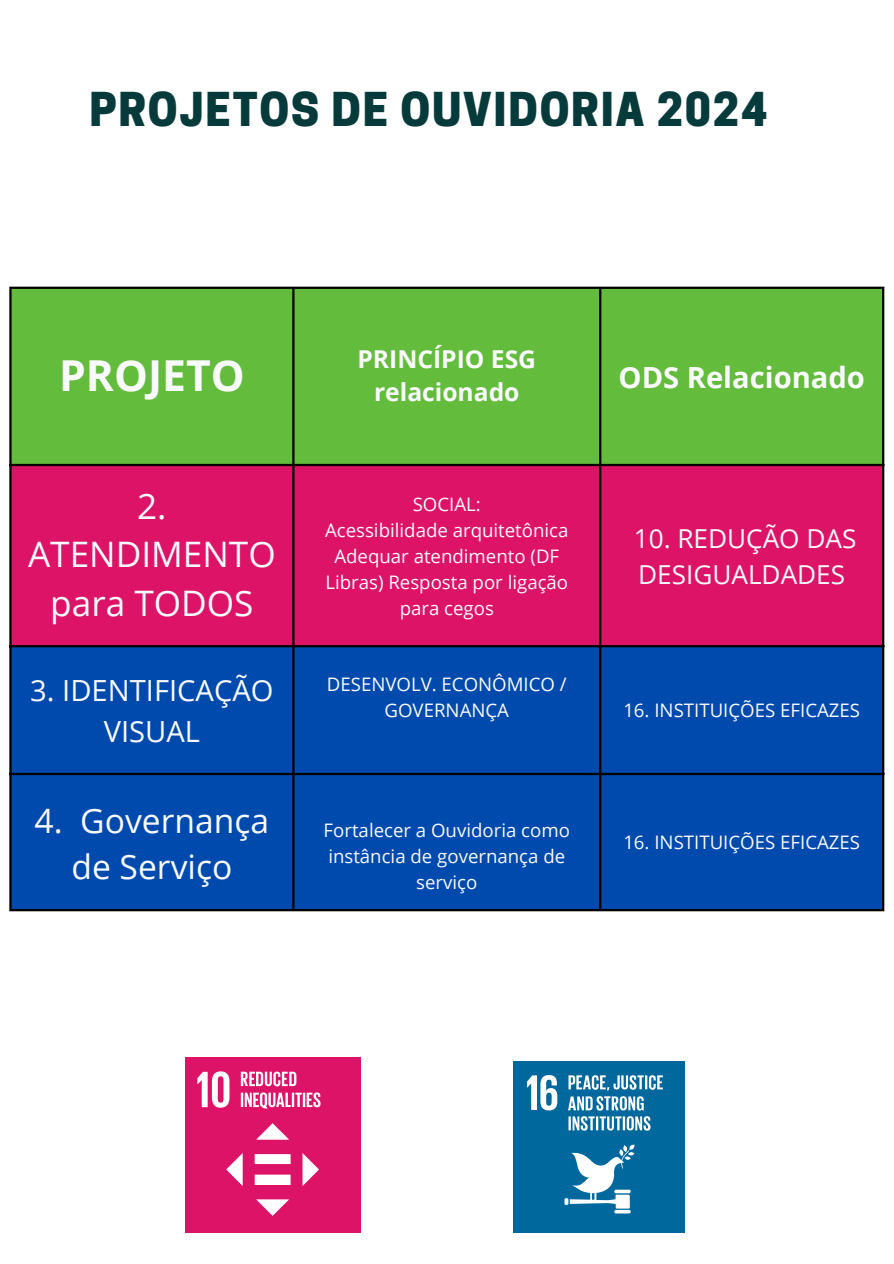
<style>
.page{position:relative;width:894px;height:1264px;background:#fff}
.page>*{position:absolute;margin:0;border:0;box-sizing:border-box;transform-origin:0 0}
.t1{font:800 43.8px "Cooper Hewitt";letter-spacing:.04em;color:#073a3b}
.t2{font:700 42.6px "Open Sans";color:#f9fafd}
.t3{font:35.1px/48.3px "Open Sans";color:#f9fafd;text-align:center}
.t4{font:33.6px/46.2px "Open Sans";color:#f9fafd;text-align:center}
.t5{font:29.1px/40.5px "Open Sans";color:#f9fafd;text-align:center}
.t6{font:700 29.1px "Open Sans";color:#f9fafd}
.t7{font:26.1px/36px "Open Sans";color:#f9fafd}
.t8{font:700 24.6px/33.8px "Open Sans";color:#f9fafd;text-align:center}
.t9{font:18.6px/25.8px "Open Sans";color:#f9fafd;text-align:center}
</style>
<div class="page">
<div style="left:12px;top:289px;width:869px;height:175px;background:#64bc3d"></div>
<div style="left:12px;top:466px;width:869px;height:179px;background:#dd1367"></div>
<div style="left:12px;top:647px;width:869px;height:262px;background:#004aad"></div>
<hr style="left:9px;top:289px;width:3px;height:620px;background:#000">
<hr style="left:292px;top:289px;width:2px;height:620px;background:#000">
<hr style="left:599px;top:289px;width:2px;height:620px;background:#000">
<hr style="left:881px;top:289px;width:3px;height:620px;background:#000">
<hr style="left:9px;top:287px;width:875px;height:2px;background:#000">
<hr style="left:9px;top:464px;width:875px;height:2px;background:#000">
<hr style="left:9px;top:645px;width:875px;height:2px;background:#000">
<hr style="left:9px;top:772px;width:875px;height:3px;background:#000">
<hr style="left:9px;top:909px;width:875px;height:2px;background:#000">
<div style="left:185px;top:1057px;width:175px;height:175px;background:#dd1367"></div>
<svg style="left:197px;top:1071px;width:32px;height:36px"></svg>
<svg style="left:241px;top:1071px;width:55px;height:15px"></svg>
<svg style="left:241px;top:1092px;width:79px;height:16px"></svg>
<svg style="left:226px;top:1123px;width:93px;height:92px"></svg>
<div style="left:513px;top:1061px;width:171px;height:171px;background:#00689d"></div>
<svg style="left:527px;top:1075px;width:30px;height:35px"></svg>
<svg style="left:568px;top:1075px;width:94px;height:15px"></svg>
<svg style="left:568px;top:1096px;width:75px;height:14px"></svg>
<svg style="left:568px;top:1116px;width:82px;height:14px"></svg>
<svg style="left:564px;top:1144px;width:70px;height:69px"></svg>
<p class="t1" style="left:89px;top:93px;width:679px">PROJETOS DE OUVIDORIA 2024</p>
<h1 class="t2" style="left:59px;top:346px;width:187px">PROJETO</h1>
<p class="t8" style="left:357px;top:341px;width:180px">PRINCÍPIO ESG relacionado</p>
<p class="t3" style="left:28px;top:481px;width:249px">2.<br>ATENDIMENTO para TODOS</p>
<p class="t9" style="left:412px;top:491px;width:70px">SOCIAL:</p>
<p class="t9" style="left:325px;top:517px;width:245px">Acessibilidade arquitetônica</p>
<p class="t9" style="left:325px;top:543px;width:244px">Adequar atendimento (DF<br>Libras) Resposta por ligação para cegos</p>
<p class="t5" style="left:30px;top:669px;width:245px">3. IDENTIFICAÇÃO<br>VISUAL</p>
<p class="t9" style="left:327px;top:671px;width:241px">DESENVOLV. ECONÔMICO /<br>GOVERNANÇA</p>
<p class="t6" style="left:618px;top:357px;width:248px">ODS Relacionado</p>
<p class="t7" style="left:633px;top:520px;width:224px">10. REDUÇÃO DAS<br>DESIGUALDADES</p>
<p class="t9" style="left:623px;top:697px;width:238px">16. INSTITUIÇÕES EFICAZES</p>
<p class="t4" style="left:35px;top:796px;width:236px">4. Governança de Serviço</p>
<p class="t9" style="left:323px;top:816px;width:248px">Fortalecer a Ouvidoria como instância de governança de serviço</p>
<p class="t9" style="left:623px;top:829px;width:238px">16. INSTITUIÇÕES EFICAZES</p>
</div>
